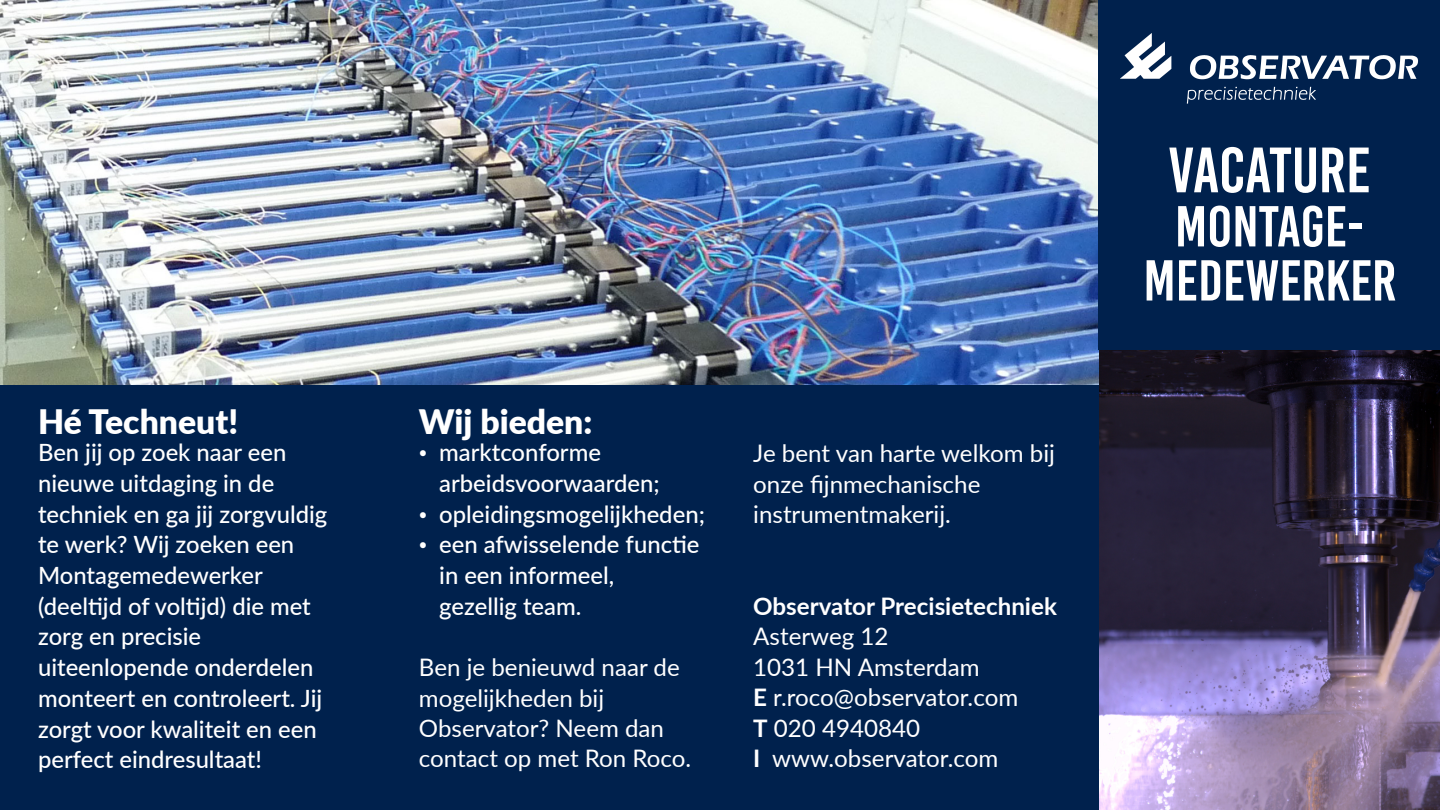
<style>
.page{position:relative;width:1440px;height:810px;background:#fff}
.page>*{position:absolute;margin:0;border:0;box-sizing:border-box;transform-origin:0 0}
.t1{font:63.9px "Bebas Kai";color:#fff}
.t2{font:57.6px/54.1px "Bebas Kai";color:#fff;text-align:center}
.t3{font:900 33.7px "Lato";color:#fff}
.t4{font:24.2px/30.5px "Lato";color:#fff}
.t5{font:700 24.2px "Lato";color:#fff}
.t6{font:24.1px/30.4px "Lato";color:#fff}
.t7{font:500 23.9px/30.8px "Lato";color:#fff}
.t8{font:500 23.8px/30.7px "Lato";color:#fff}
.s1{font-family:"Times New Roman";font-weight:400}
.s2{font-weight:700}
</style>
<div class="page">
<img style="left:1099px;top:350px;width:341px;height:460px">
<img style="left:0;top:0;width:1099px;height:386px">
<div style="left:1099px;top:0;width:341px;height:350px;background:#00214d"></div>
<div style="left:0;top:386px;width:1099px;height:424px;background:#00214d"></div>
<img style="left:1121px;top:33px;width:297px;height:70px">
<h3 class="t3" style="left:38px;top:396px;width:202px">Hé Techneut!</h3>
<h3 class="t3" style="left:419px;top:396px;width:175px">Wij bieden:</h3>
<p class="t8" style="left:38px;top:436px;width:291px">Ben jij op zoek naar een nieuwe uitdaging in de techniek en ga jij zorgvuldig te werk? Wij zoeken een<br>Montagemedewerker (deeltijd of voltijd) die met zorg en precisie uiteenlopende onderdelen monteert en controleert. Jij zorgt voor kwaliteit en een perfect eindresultaat!</p>
<p class="t7" style="left:439px;top:436px;width:222px;text-indent:-20px"><span class="s1">•</span> marktconforme arbeidsvoorwaarden;</p>
<p class="t7" style="left:419px;top:498px;width:288px"><span class="s1">•</span> opleidingsmogelijkheden;</p>
<p class="t7" style="left:439px;top:528px;width:262px;text-indent:-20px"><span class="s1">•</span> een afwisselende functie in een informeel,<br>gezellig team.</p>
<p class="t6" style="left:419px;top:651px;width:274px">Ben je benieuwd naar de mogelijkheden bij<br>Observator? Neem dan contact op met Ron Roco.</p>
<p class="t4" style="left:753px;top:437px;width:303px">Je bent van harte welkom bij onze fijnmechanische instrumentmakerij.</p>
<p class="t5" style="left:753px;top:588px;width:305px">Observator Precisietechniek</p>
<p class="t4" style="left:753px;top:620px;width:267px">Asterweg 12<br>1031 HN Amsterdam<br><span class="s2">E</span> r.roco@observator.com<br><span class="s2">T</span> 020 4940840<br><span class="s2">I</span> www.observator.com</p>
<h1 class="t1" style="left:1168px;top:136px;width:204px">VACATURE</h1>
<h2 class="t2" style="left:1143px;top:200px;width:255px">MONTAGE-<br>MEDEWERKER</h2>
</div>
